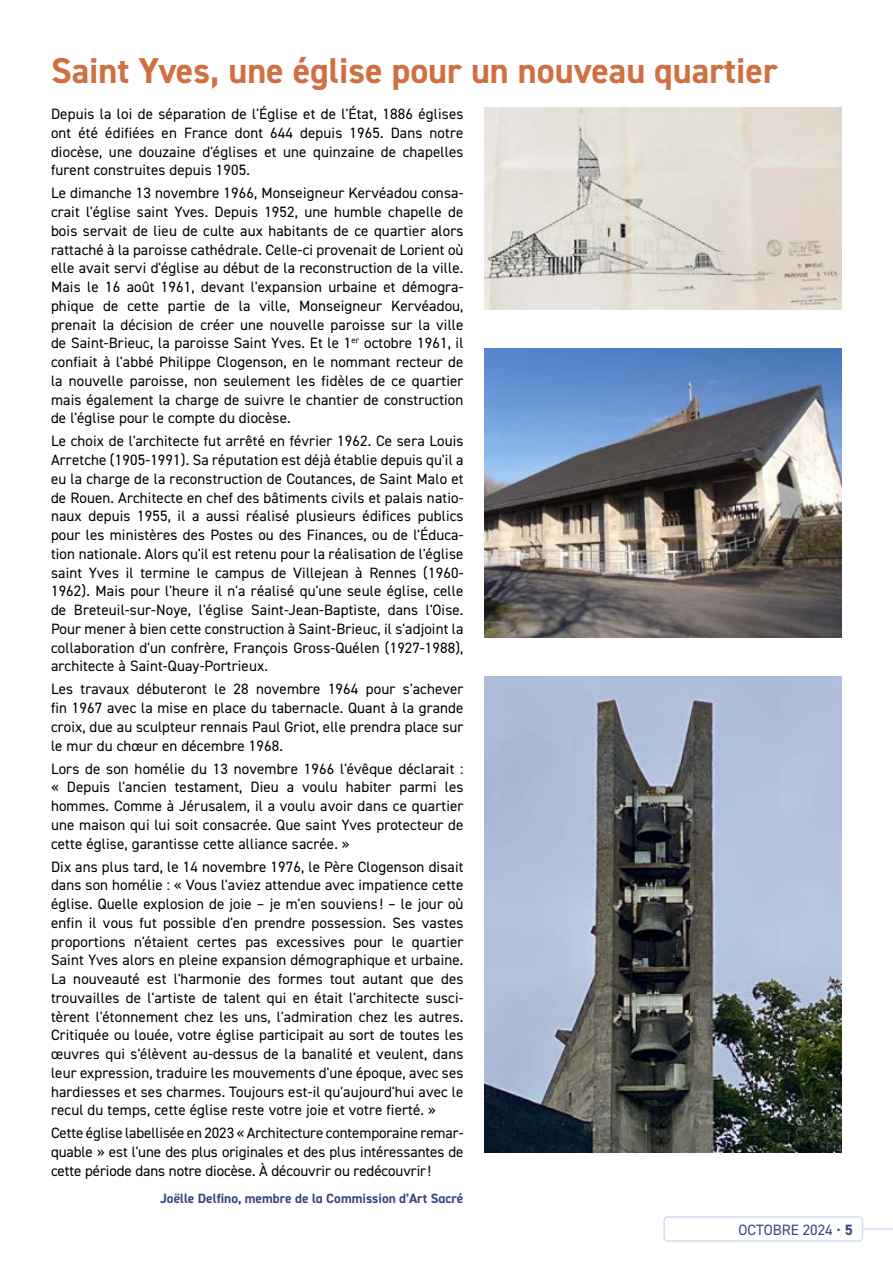
<style>
.page{position:relative;width:893px;height:1263px;background:#fff}
.page>*{position:absolute;margin:0;border:0;box-sizing:border-box;transform-origin:0 0}
.t1{font:700 36px "DIN2014";color:#d07042}
.t2{font:15px/18.8px "DIN2014";letter-spacing:.01em;color:#000;text-align:justify}
.t3{font:15px "DIN2014";color:#3a4681}
.t4{font:700 13.5px "DIN2014";color:#3a4681}
.s1{font-weight:700}
</style>
<div class="page">
<hr style="left:842px;top:1228px;width:51px;height:2px;background:#cfdef3">
<div style="left:664px;top:1217px;width:198px;height:24px;background:#fff;border-radius:4px"></div>
<div style="left:663px;top:1216px;width:200px;height:26px;border:2px solid #cfdef3;border-radius:4px"></div>
<img style="left:485px;top:107px;width:357px;height:203px">
<img style="left:485px;top:676px;width:357px;height:476px">
<img style="left:485px;top:349px;width:357px;height:289px">
<h1 class="t1" style="left:51px;top:47px;width:728px">Saint Yves, une église pour un nouveau quartier</h1>
<p class="t2" style="left:51px;top:104px;width:414px">Depuis la loi de séparation de l'Église et de l'État, 1886 églises ont été édifiées en France dont 644 depuis 1965. Dans notre diocèse, une douzaine d'églises et une quinzaine de chapelles furent construites depuis 1905.</p>
<p class="t2" style="left:51px;top:184px;width:414px">Le dimanche 13 novembre 1966, Monseigneur Kervéadou consa&shy;crait l'église saint Yves. Depuis 1952, une humble chapelle de bois servait de lieu de culte aux habitants de ce quartier alors rattaché à la paroisse cathédrale. Celle-ci provenait de Lorient où elle avait servi d'église au début de la reconstruction de la ville.<br>Mais le 16 août 1961, devant l'expansion urbaine et démogra&shy;phique de cette partie de la ville, Monseigneur Kervéadou, prenait la décision de créer une nouvelle paroisse sur la ville de Saint-Brieuc, la paroisse Saint Yves. Et le 1<sup>er</sup> octobre 1961, il confiait à l'abbé Philippe Clogenson, en le nommant recteur de la nouvelle paroisse, non seulement les fidèles de ce quartier mais également la charge de suivre le chantier de construction de l'église pour le compte du diocèse.</p>
<p class="t2" style="left:51px;top:432px;width:414px">Le choix de l'architecte fut arrêté en février 1962. Ce sera Louis Arretche (1905-1991). Sa réputation est déjà établie depuis qu'il a eu la charge de la reconstruction de Coutances, de Saint Malo et de Rouen. Architecte en chef des bâtiments civils et palais natio&shy;naux depuis 1955, il a aussi réalisé plusieurs édifices publics pour les ministères des Postes ou des Finances, ou de l'Éduca&shy;tion nationale. Alors qu'il est retenu pour la réalisation de l'église saint Yves il termine le campus de Villejean à Rennes (1960- 1962). Mais pour l'heure il n'a réalisé qu'une seule église, celle de Breteuil-sur-Noye, l'église Saint-Jean-Baptiste, dans l'Oise.<br>Pour mener à bien cette construction à Saint-Brieuc, il s'adjoint la collaboration d'un confrère, François Gross-Quélen (1927-1988), architecte à Saint-Quay-Portrieux.</p>
<p class="t2" style="left:51px;top:679px;width:414px">Les travaux débuteront le 28 novembre 1964 pour s'achever fin 1967 avec la mise en place du tabernacle. Quant à la grande croix, due au sculpteur rennais Paul Griot, elle prendra place sur le mur du chœur en décembre 1968.</p>
<p class="t2" style="left:51px;top:759px;width:414px">Lors de son homélie du 13 novembre 1966 l'évêque déclarait : « Depuis l'ancien testament, Dieu a voulu habiter parmi les hommes. Comme à Jérusalem, il a voulu avoir dans ce quartier une maison qui lui soit consacrée. Que saint Yves protecteur de cette église, garantisse cette alliance sacrée. »</p>
<p class="t2" style="left:51px;top:857px;width:414px">Dix ans plus tard, le 14 novembre 1976, le Père Clogenson disait dans son homélie : « Vous l'aviez attendue avec impatience cette église. Quelle explosion de joie – je m'en souviens ! – le jour où enfin il vous fut possible d'en prendre possession. Ses vastes proportions n'étaient certes pas excessives pour le quartier Saint Yves alors en pleine expansion démographique et urbaine.<br>La nouveauté est l'harmonie des formes tout autant que des trouvailles de l'artiste de talent qui en était l'architecte susci&shy;tèrent l'étonnement chez les uns, l'admiration chez les autres.<br>Critiquée ou louée, votre église participait au sort de toutes les œuvres qui s'élèvent au-dessus de la banalité et veulent, dans leur expression, traduire les mouvements d'une époque, avec ses hardiesses et ses charmes. Toujours est-il qu'aujourd'hui avec le recul du temps, cette église reste votre joie et votre fierté. »</p>
<p class="t2" style="left:51px;top:1123px;width:414px">Cette église labellisée en 2023 « Architecture contemporaine remar&shy;quable » est l'une des plus originales et des plus intéressantes de cette période dans notre diocèse. À découvrir ou redécouvrir!</p>
<p class="t4" style="left:160px;top:1189px;width:305px">Joëlle Delfino, membre de la Commission d’Art Sacré</p>
<p class="t3" style="left:738px;top:1220px;width:116px">OCTOBRE 2024 • <span class="s1">5</span></p>
</div>
